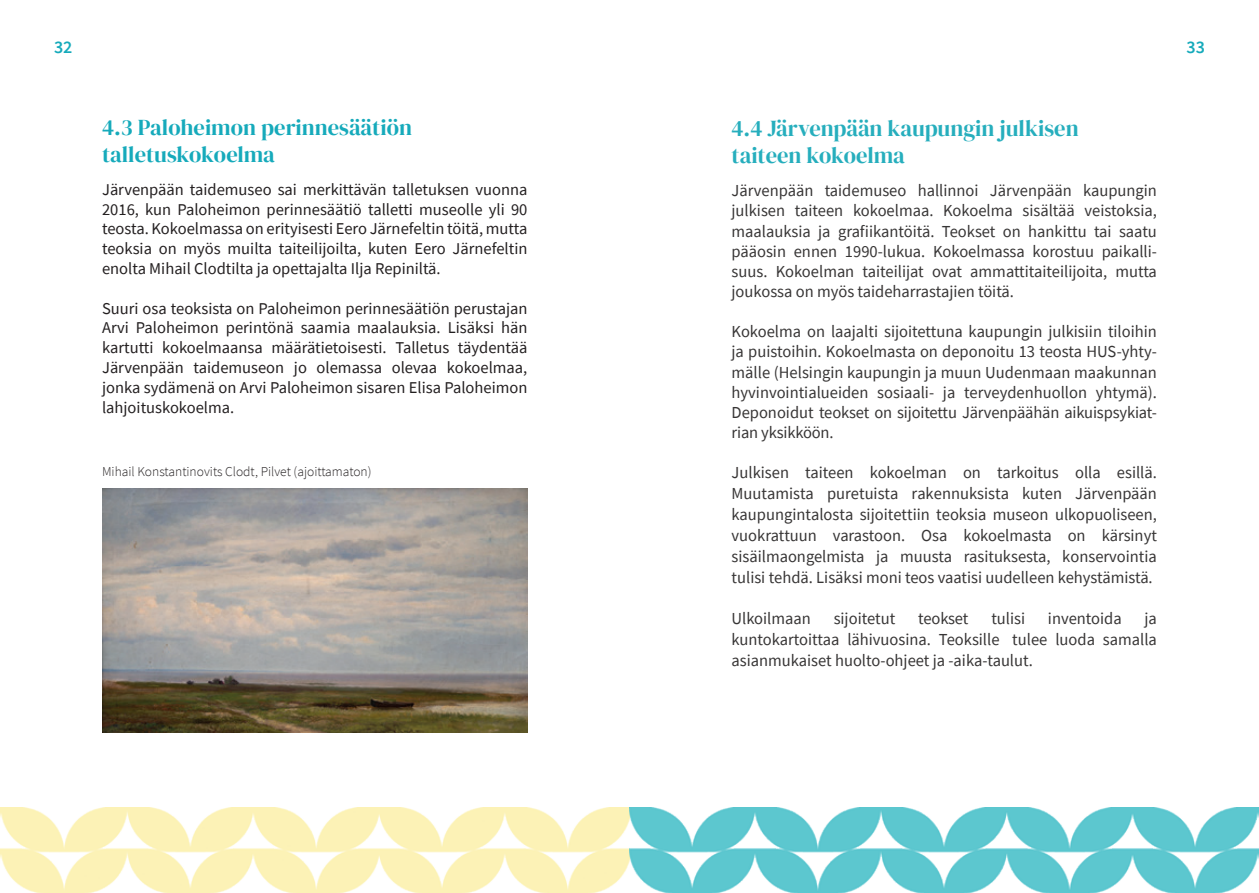
<style>
.page{position:relative;width:1259px;height:893px;background:#fff}
.page>*{position:absolute;margin:0;border:0;box-sizing:border-box;transform-origin:0 0}
.t1{font:22.95px/27.5px "DM Serif Display";color:#26aebd}
.t2{font:22.5px "DM Serif Display";color:#16aabb}
.t3{font:600 18px "Source Sans Pro";color:#16aabb}
.t4{font:16.8px/20.1px "Source Sans Pro";color:#373535;text-align:justify}
.t5{font:16.5px/19.8px "Source Sans Pro";color:#231f20;text-align:justify}
.t6{font:300 13.5px "Source Sans Pro";color:#231f20}
</style>
<div class="page">
<img style="left:0;top:808px;width:1259px;height:85px">
<img style="left:102px;top:489px;width:425px;height:243px">
<p class="t3" style="left:54px;top:35px;width:20px">32</p>
<p class="t3" style="left:1186px;top:35px;width:20px">33</p>
<p class="t2" style="left:102px;top:115px;width:311px">4.3 Paloheimon perinnesäätiön</p>
<p class="t2" style="left:102px;top:142px;width:174px">talletuskokoelma</p>
<p class="t5" style="left:102px;top:179px;width:427px">Järvenpään taidemuseo sai merkittävän talletuksen vuonna 2016, kun Paloheimon perinnesäätiö talletti museolle yli 90 teosta. Kokoelmassa on erityisesti Eero Järnefeltin töitä, mutta teoksia on myös muilta taiteilijoilta, kuten Eero Järnefeltin enolta Mihail Clodtilta ja opettajalta Ilja Repiniltä.</p>
<p class="t5" style="left:102px;top:298px;width:427px">Suuri osa teoksista on Paloheimon perinnesäätiön perustajan Arvi Paloheimon perintönä saamia maalauksia. Lisäksi hän kartutti kokoelmaansa määrätietoisesti. Talletus täydentää Järvenpään taidemuseon jo olemassa olevaa kokoelmaa, jonka sydämenä on Arvi Paloheimon sisaren Elisa Paloheimon lahjoituskokoelma.</p>
<p class="t6" style="left:102px;top:463px;width:271px">Mihail Konstantinovits Clodt, Pilvet (ajoittamaton)</p>
<p class="t1" style="left:731px;top:115px;width:348px">4.4 Järvenpään kaupungin julkisen taiteen kokoelma</p>
<p class="t4" style="left:731px;top:180px;width:427px">Järvenpään taidemuseo hallinnoi Järvenpään kaupungin julkisen taiteen kokoelmaa. Kokoelma sisältää veistoksia, maalauksia ja grafiikantöitä. Teokset on hankittu tai saatu pääosin ennen 1990-lukua. Kokoelmassa korostuu paikalli&shy;suus. Kokoelman taiteilijat ovat ammattitaiteilijoita, mutta joukossa on myös taideharrastajien töitä.</p>
<p class="t4" style="left:731px;top:322px;width:427px">Kokoelma on laajalti sijoitettuna kaupungin julkisiin tiloihin ja puistoihin. Kokoelmasta on deponoitu 13 teosta HUS-yhty&shy;mälle (Helsingin kaupungin ja muun Uudenmaan maakunnan hyvinvointialueiden sosiaali- ja terveydenhuollon yhtymä).<br>Deponoidut teokset on sijoitettu Järvenpäähän aikuispsykiat&shy;rian yksikköön.</p>
<p class="t4" style="left:731px;top:462px;width:427px;line-height:20.9px">Julkisen taiteen kokoelman on tarkoitus olla esillä.<br>Muutamista puretuista rakennuksista kuten Järvenpään kaupungintalosta sijoitettiin teoksia museon ulkopuoliseen, vuokrattuun varastoon. Osa kokoelmasta on kärsinyt sisäilmaongelmista ja muusta rasituksesta, konservointia tulisi tehdä. Lisäksi moni teos vaatisi uudelleen kehystämistä.</p>
<p class="t4" style="left:731px;top:608px;width:81px">Ulkoilmaan</p>
<p class="t4" style="left:833px;top:608px;width:63px">sijoitetut</p>
<p class="t4" style="left:918px;top:608px;width:52px">teokset</p>
<p class="t4" style="left:991px;top:608px;width:35px">tulisi</p>
<p class="t4" style="left:1048px;top:608px;width:75px">inventoida</p>
<p class="t4" style="left:731px;top:607px;width:427px;line-height:21.3px;text-indent:413px">ja kuntokartoittaa lähivuosina. Teoksille tulee luoda samalla asianmukaiset huolto-ohjeet ja -aika- taulut.</p>
</div>
